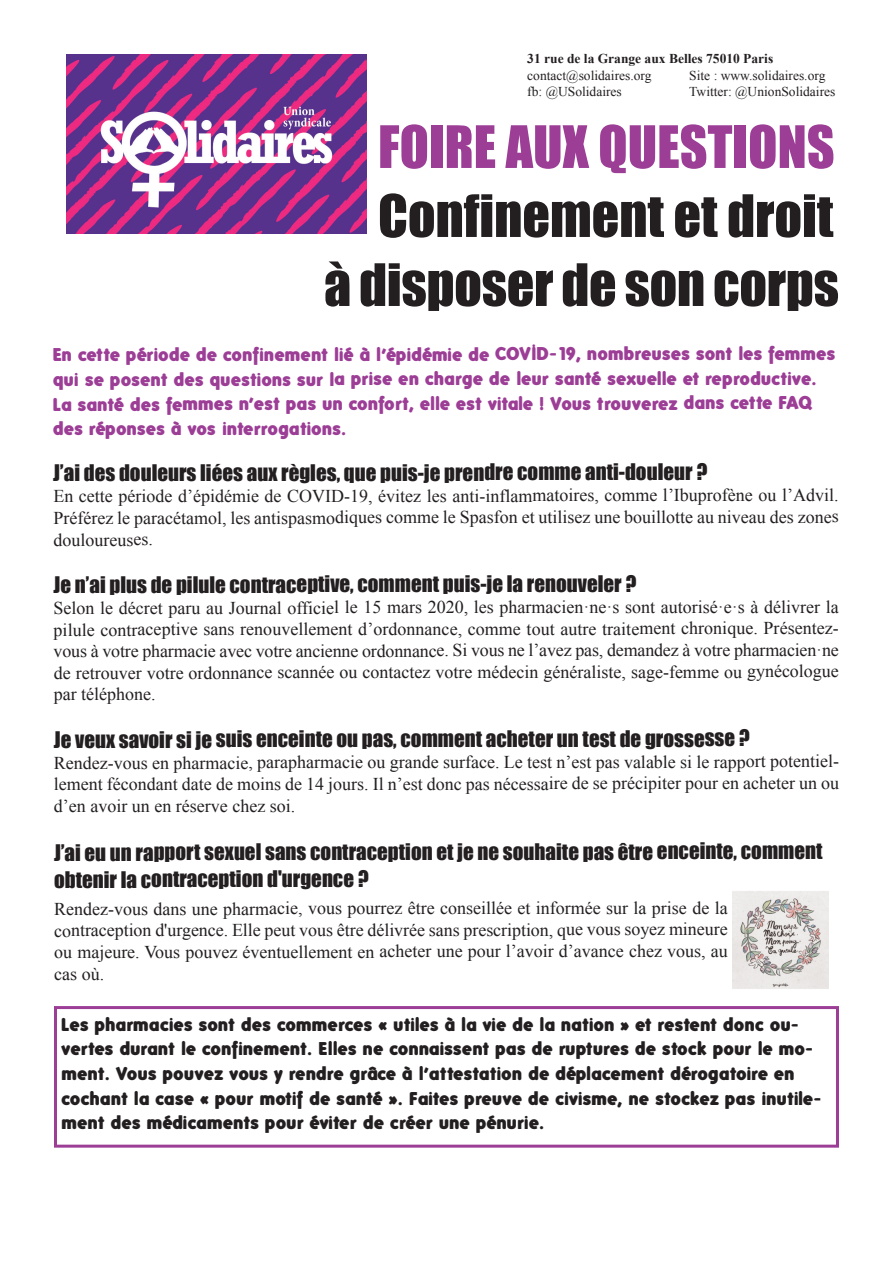
<style>
.page{position:relative;width:893px;height:1263px;background:#fff}
.page>*{position:absolute;margin:0;border:0;box-sizing:border-box;transform-origin:0 0}
.t1{font:54px/69px "Impact";color:#231f20;text-align:right}
.t2{font:54px "Impact";color:#9c3d96}
.t3{font:21px/27.5px "Impact";color:#231f20}
.t4{font:18px/21.8px "Times New Roman";color:#231f20;text-align:justify}
.t5{font:900 18px/24.8px "Folks";letter-spacing:.03em;color:#231f20}
.t6{font:900 18px/24.9px "Folks";letter-spacing:.03em;color:#9c3d96}
.t7{font:13.5px "Times New Roman";color:#231f20}
.t8{font:700 13.5px "Times New Roman";color:#231f20}
</style>
<div class="page">
<img style="left:67px;top:54px;width:300px;height:180px">
<img style="left:732px;top:891px;width:97px;height:98px">
<div style="left:54px;top:1006px;width:785px;height:142px;border:3px solid #9c3d96"></div>
<p class="t8" style="left:527px;top:51px;width:247px">31 rue de la Grange aux Belles 75010 Paris</p>
<p class="t7" style="left:527px;top:68px;width:126px">contact@solidaires.org</p>
<p class="t7" style="left:689px;top:68px;width:138px">Site : www.solidaires.org</p>
<p class="t7" style="left:527px;top:84px;width:96px">fb: @USolidaires</p>
<p class="t7" style="left:689px;top:84px;width:148px">Twitter: @UnionSolidaires</p>
<h1 class="t2" style="left:378px;top:114px;width:458px">FOIRE AUX QUESTIONS</h1>
<h1 class="t1" style="left:324px;top:181px;width:516px">Confinement et droit<br>à disposer de son corps</h1>
<p class="t6" style="left:53px;top:341px;width:784px">En cette période de confinement lié à l’épidémie de COVID-19, nombreuses sont les femmes qui se posent des questions sur la prise en charge de leur santé sexuelle et reproductive.<br>La santé des femmes n’est pas un confort, elle est vitale ! Vous trouverez dans cette FAQ des réponses à vos interrogations.</p>
<p class="t3" style="left:53px;top:459px;width:656px">J’ai des douleurs liées aux règles, que puis-je prendre comme anti-douleur ?</p>
<p class="t4" style="left:53px;top:485px;width:787px">En cette période d’épidémie de COVID-19, évitez les anti-inflammatoires, comme l’Ibuprofène ou l’Advil.<br>Préférez le paracétamol, les antispasmodiques comme le Spasfon et utilisez une bouillotte au niveau des zones douloureuses.</p>
<p class="t3" style="left:54px;top:570px;width:584px">Je n’ai plus de pilule contraceptive, comment puis-je la renouveler ?</p>
<p class="t4" style="left:54px;top:596px;width:787px">Selon le décret paru au Journal officiel le 15 mars 2020, les pharmacien·ne·s sont autorisé·e·s à délivrer la pilule contraceptive sans renouvellement d’ordonnance, comme tout autre traitement chronique. Présentez&shy;vous à votre pharmacie avec votre ancienne ordonnance. Si vous ne l’avez pas, demandez à votre pharmacien·ne de retrouver votre ordonnance scannée ou contactez votre médecin généraliste, sage-femme ou gynécologue par téléphone.</p>
<p class="t3" style="left:54px;top:725px;width:698px">Je veux savoir si je suis enceinte ou pas, comment acheter un test de grossesse ?</p>
<p class="t4" style="left:54px;top:751px;width:787px">Rendez-vous en pharmacie, parapharmacie ou grande surface. Le test n’est pas valable si le rapport potentiel&shy;lement fécondant date de moins de 14 jours. Il n’est donc pas nécessaire de se précipiter pour en acheter un ou d’en avoir un en réserve chez soi.</p>
<p class="t3" style="left:54px;top:838px;width:770px">J’ai eu un rapport sexuel sans contraception et je ne souhaite pas être enceinte, comment obtenir la contraception d'urgence ?</p>
<p class="t4" style="left:54px;top:897px;width:675px">Rendez-vous dans une pharmacie, vous pourrez être conseillée et informée sur la prise de la contraception d'urgence. Elle peut vous être délivrée sans prescription, que vous soyez mineure ou majeure. Vous pouvez éventuellement en acheter une pour l’avoir d’avance chez vous, au cas où.</p>
<p class="t5" style="left:61px;top:1011px;width:761px">Les pharmacies sont des commerces « utiles à la vie de la nation » et restent donc ou&shy;vertes durant le confinement. Elles ne connaissent pas de ruptures de stock pour le mo&shy;ment. Vous pouvez vous y rendre grâce à l’attestation de déplacement dérogatoire en cochant la case « pour motif de santé ». Faites preuve de civisme, ne stockez pas inutile&shy;ment des médicaments pour éviter de créer une pénurie.</p>
</div>
